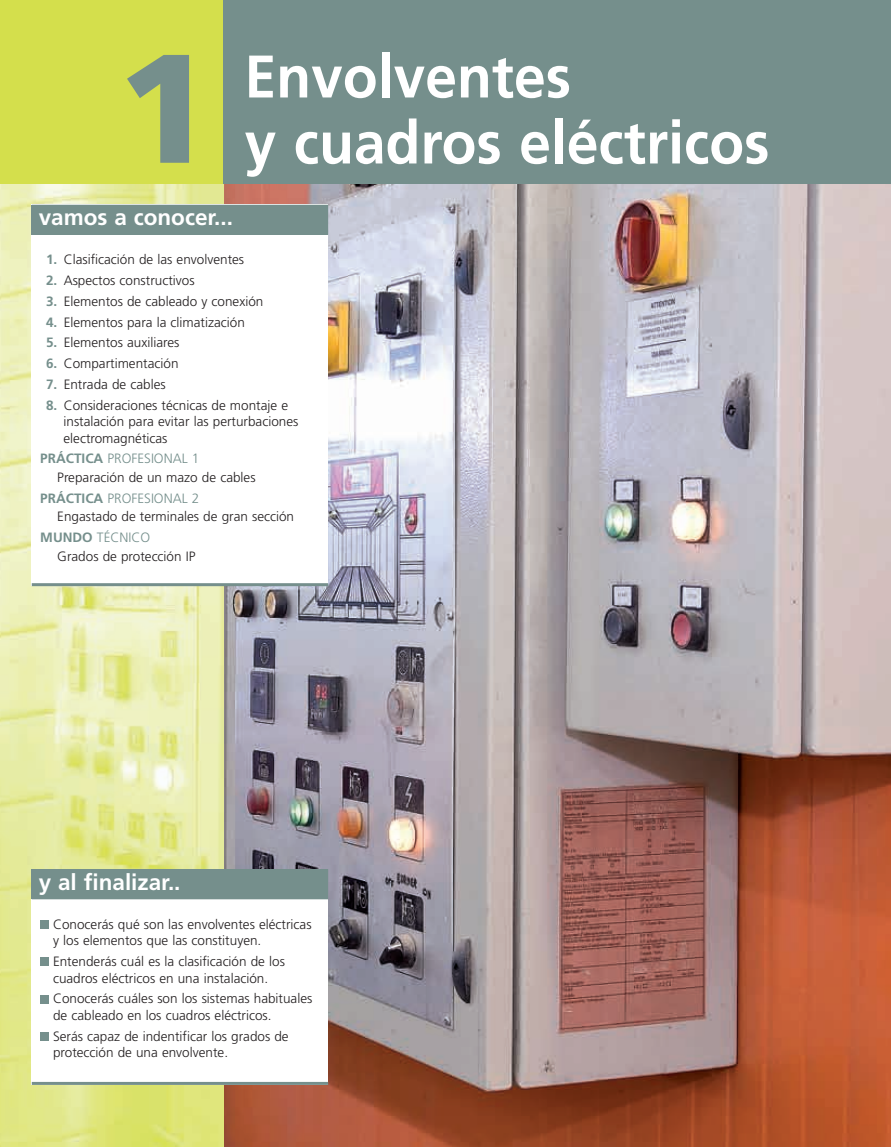
<style>
.page{position:relative;width:891px;height:1147px;background:#fff}
.page>*{position:absolute;margin:0;border:0;box-sizing:border-box;transform-origin:0 0}
.t1{font:900 154.5px "Frutiger";color:#758f8c}
.t2{font:700 60px "Frutiger";color:#fff;scale:.95 1}
.t3{font:700 22.5px "Frutiger";color:#fff}
.t4{font:300 13.5px/16.5px "Frutiger";color:#231f20}
.s1{font-weight:700;color:#758f8c}
.s2{color:#758f8c}
</style>
<div class="page">
<img style="left:0;top:0;width:890px;height:1147px">
<h1 class="t1" style="left:117px;top:47px;width:96px">1</h1>
<h2 class="t2" style="left:244px;top:52px;width:345px">Envolventes</h2>
<h2 class="t2" style="left:244px;top:118px;width:554px">y cuadros eléctricos</h2>
<h3 class="t3" style="left:39px;top:209px;width:196px">vamos a conocer...</h3>
<p class="t4" style="left:46px;top:252px;width:199px"><span class="s1">1.</span> Clasificación de las envolventes</p>
<p class="t4" style="left:46px;top:273px;width:150px"><span class="s1">2.</span> Aspectos constructivos</p>
<p class="t4" style="left:46px;top:294px;width:219px"><span class="s1">3.</span> Elementos de cableado y conexión</p>
<p class="t4" style="left:46px;top:315px;width:200px"><span class="s1">4.</span> Elementos para la climatización</p>
<p class="t4" style="left:46px;top:335px;width:135px"><span class="s1">5.</span> Elementos auxiliares</p>
<p class="t4" style="left:46px;top:356px;width:134px"><span class="s1">6.</span> Compartimentación</p>
<p class="t4" style="left:46px;top:377px;width:121px"><span class="s1">7.</span> Entrada de cables</p>
<p class="t4" style="left:63px;top:398px;width:236px;text-indent:-17px"><span class="s1">8.</span> Consideraciones técnicas de montaje e instalación para evitar las perturbaciones electromagnéticas</p>
<p class="t4" style="left:57px;top:450px;width:200px;line-height:18.6px;text-indent:-17px"><span class="s1">PRÁCTICA</span> <span class="s2">PROFESIONAL 1<br></span>Preparación de un mazo de cables</p>
<p class="t4" style="left:57px;top:490px;width:238px;line-height:18.6px;text-indent:-17px"><span class="s1">PRÁCTICA</span> <span class="s2">PROFESIONAL 2<br></span>Engastado de terminales de gran sección</p>
<p class="t4" style="left:57px;top:529px;width:140px;line-height:18.6px;text-indent:-17px"><span class="s1">MUNDO</span> <span class="s2">TÉCNICO<br></span>Grados de protección IP</p>
<h3 class="t3" style="left:39px;top:873px;width:143px">y al finalizar..</h3>
<p class="t4" style="left:53px;top:917px;width:260px">Conocerás qué son las envolventes eléctricas y los elementos que las constituyen.</p>
<p class="t4" style="left:53px;top:954px;width:233px">Entenderás cuál es la clasificación de los cuadros eléctricos en una instalación.</p>
<p class="t4" style="left:53px;top:991px;width:261px">Conocerás cuáles son los sistemas habituales de cableado en los cuadros eléctricos.</p>
<p class="t4" style="left:53px;top:1029px;width:237px">Serás capaz de indentificar los grados de protección de una envolvente.</p>
</div>
